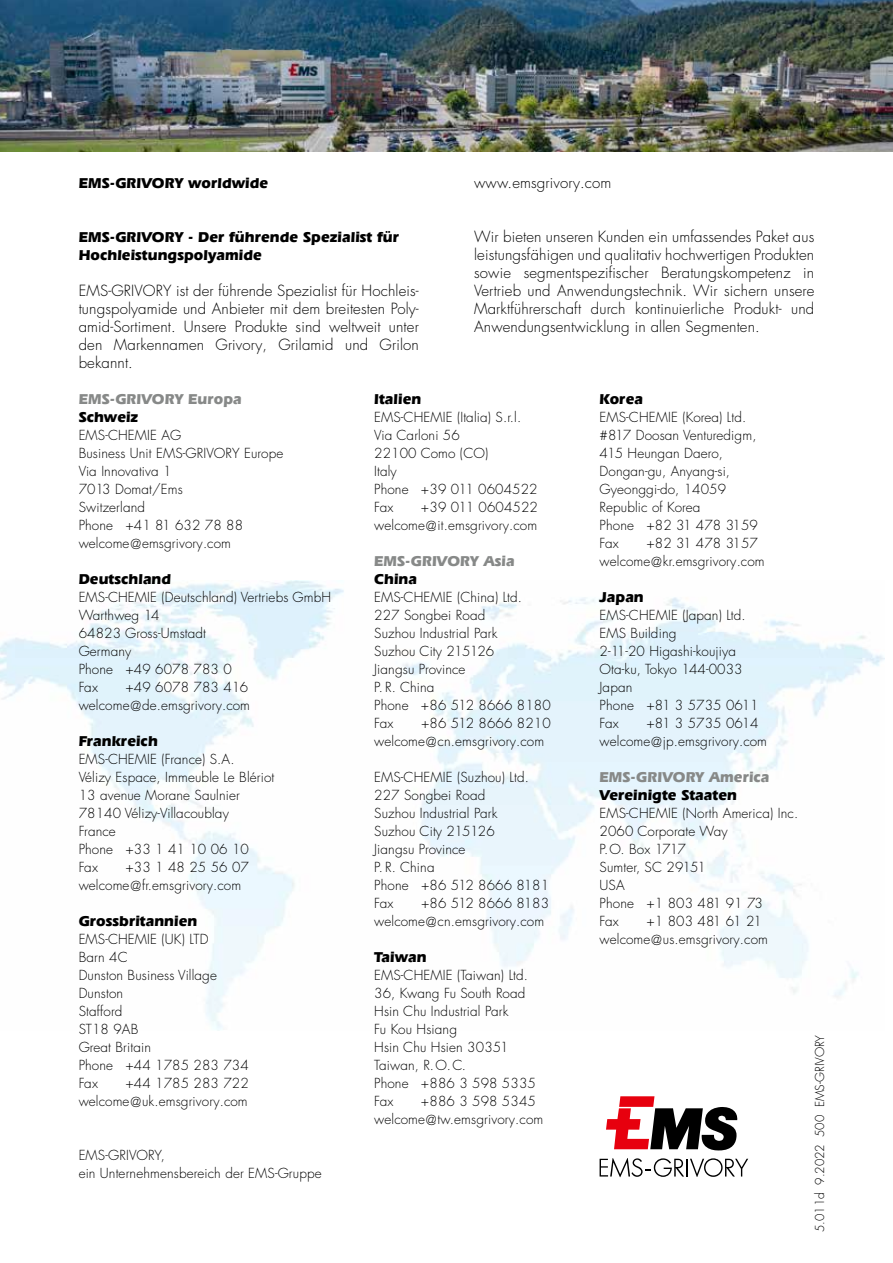
<style>
.page{position:relative;width:893px;height:1263px;background:#fff}
.page>*{position:absolute;margin:0;border:0;box-sizing:border-box;transform-origin:0 0}
.t1{font:300 15px/18px "Futura LT Pro";letter-spacing:.01em;color:#000;text-align:justify}
.t2{font:700 15px/18px "Eras IT Cby BT";letter-spacing:.005em;color:#000}
.t3{font:700 15px "Eras IT Cby BT";letter-spacing:.005em;color:#878988}
.t4{font:300 13.5px/18px "Futura LT Pro";letter-spacing:.01em;color:#000}
.t5{font:300 12px "Futura LT Pro";letter-spacing:-.005em;color:#000}
</style>
<div class="page">
<svg style="left:600px;top:1158px;width:148px;height:19px"></svg>
<svg style="left:606px;top:1096px;width:132px;height:55px"></svg>
<img style="left:0;top:0;width:893px;height:152px">
<p class="t2" style="left:79px;top:174px;width:191px">EMS-GRIVORY worldwide</p>
<p class="t2" style="left:79px;top:228px;width:322px">EMS-GRIVORY - Der führende Spezialist für<br>Hochleistungspolyamide</p>
<p class="t1" style="left:79px;top:281px;width:342px">EMS-GRIVORY ist der führende Spezialist für Hochleis&shy;tungspolyamide und Anbieter mit dem breitesten Poly&shy;amid-Sortiment. Unsere Produkte sind weltweit unter den Markennamen Grivory, Grilamid und Grilon bekannt.</p>
<p class="t1" style="left:474px;top:173px;width:139px">www.emsgrivory.com</p>
<p class="t1" style="left:474px;top:227px;width:342px">Wir bieten unseren Kunden ein umfassendes Paket aus leistungsfähigen und qualitativ hochwertigen Produkten sowie segmentspezifischer Beratungskompetenz in Vertrieb und Anwendungstechnik. Wir sichern unsere Marktführerschaft durch kontinuierliche Produkt- und Anwendungsentwicklung in allen Segmenten.</p>
<p class="t3" style="left:79px;top:389px;width:165px">EMS-GRIVORY Europa</p>
<p class="t2" style="left:79px;top:408px;width:61px">Schweiz</p>
<p class="t4" style="left:79px;top:426px;width:206px">EMS-CHEMIE AG<br>Business Unit EMS-GRIVORY Europe<br>Via Innovativa 1<br>7013 Domat/Ems<br>Switzerland<br>Phone +41 81 632 78 88 welcome@emsgrivory.com</p>
<p class="t2" style="left:79px;top:570px;width:94px">Deutschland</p>
<p class="t4" style="left:79px;top:588px;width:254px">EMS-CHEMIE (Deutschland) Vertriebs GmbH<br>Warthweg 14<br>64823 Gross-Umstadt<br>Germany<br>Phone +49 6078 783 0<br>Fax</p>
<p class="t4" style="left:79px;top:678px;width:173px;text-align:right">+49 6078 783 416 welcome@de.emsgrivory.com</p>
<p class="t2" style="left:79px;top:732px;width:81px">Frankreich</p>
<p class="t4" style="left:79px;top:750px;width:197px">EMS-CHEMIE (France) S.A.<br>Vélizy Espace, Immeuble Le Blériot<br>13 avenue Morane Saulnier<br>78140 Vélizy-Villacoublay<br>France<br>Phone +33 1 41 10 06 10<br>Fax</p>
<p class="t4" style="left:79px;top:858px;width:172px;text-indent:47px">+33 1 48 25 56 07 welcome@fr.emsgrivory.com</p>
<p class="t2" style="left:79px;top:912px;width:120px">Grossbritannien</p>
<p class="t4" style="left:79px;top:930px;width:172px">EMS-CHEMIE (UK) LTD<br>Barn 4C<br>Dunston Business Village<br>Dunston<br>Stafford<br>ST18 9AB<br>Great Britain<br>Phone +44 1785 283 734<br>Fax</p>
<p class="t4" style="left:79px;top:1074px;width:172px;text-align:right">+44 1785 283 722 welcome@uk.emsgrivory.com</p>
<p class="t4" style="left:79px;top:1146px;width:244px">EMS-GRIVORY,<br>ein Unternehmensbereich der EMS-Gruppe</p>
<p class="t2" style="left:374px;top:390px;width:49px">Italien</p>
<p class="t4" style="left:374px;top:408px;width:165px">EMS-CHEMIE (Italia) S.r.l.<br>Via Carloni 56<br>22100 Como (CO)<br>Italy<br>Phone +39 011 0604522<br>Fax</p>
<p class="t4" style="left:374px;top:498px;width:165px;text-align:right">+39 011 0604522 welcome@it.emsgrivory.com</p>
<p class="t3" style="left:374px;top:551px;width:142px">EMS-GRIVORY Asia</p>
<p class="t2" style="left:374px;top:570px;width:44px">China</p>
<p class="t4" style="left:374px;top:588px;width:178px">EMS-CHEMIE (China) Ltd.<br>227 Songbei Road<br>Suzhou Industrial Park<br>Suzhou City 215126<br>Jiangsu Province<br>P. R. China<br>Phone +86 512 8666 8180<br>Fax</p>
<p class="t4" style="left:374px;top:714px;width:178px;text-indent:47px">+86 512 8666 8210 welcome@cn.emsgrivory.com</p>
<p class="t4" style="left:374px;top:768px;width:176px">EMS-CHEMIE (Suzhou) Ltd.<br>227 Songbei Road<br>Suzhou Industrial Park<br>Suzhou City 215126<br>Jiangsu Province<br>P. R. China<br>Phone +86 512 8666 8181<br>Fax</p>
<p class="t4" style="left:374px;top:894px;width:176px;text-indent:47px">+86 512 8666 8183 welcome@cn.emsgrivory.com</p>
<p class="t2" style="left:374px;top:948px;width:54px">Taiwan</p>
<p class="t4" style="left:374px;top:966px;width:163px">EMS-CHEMIE (Taiwan) Ltd.<br>36, Kwang Fu South Road<br>Hsin Chu Industrial Park<br>Fu Kou Hsiang<br>Hsin Chu Hsien 30351<br>Taiwan, R.O.C.<br>Phone +886 3 598 5335<br>Fax</p>
<p class="t4" style="left:374px;top:1092px;width:171px;text-indent:47px">+886 3 598 5345 welcome@tw.emsgrivory.com</p>
<p class="t2" style="left:600px;top:390px;width:45px">Korea</p>
<p class="t4" style="left:600px;top:408px;width:160px">EMS-CHEMIE (Korea) Ltd. #817 Doosan Venturedigm,<br>415 Heungan Daero,<br>Dongan-gu, Anyang-si,<br>Gyeonggi-do, 14059<br>Republic of Korea<br>Phone +82 31 478 3159<br>Fax</p>
<p class="t4" style="left:600px;top:534px;width:167px;text-indent:47px">+82 31 478 3157 welcome@kr.emsgrivory.com</p>
<p class="t2" style="left:600px;top:588px;width:46px">Japan</p>
<p class="t4" style="left:600px;top:606px;width:160px">EMS-CHEMIE (Japan) Ltd.<br>EMS Building<br>2-11-20 Higashi-koujiya<br>Ota-ku, Tokyo 144-0033<br>Japan<br>Phone +81 3 5735 0611<br>Fax</p>
<p class="t4" style="left:600px;top:714px;width:169px;text-indent:47px">+81 3 5735 0614 welcome@jp.emsgrivory.com</p>
<p class="t3" style="left:600px;top:767px;width:171px">EMS-GRIVORY America</p>
<p class="t2" style="left:600px;top:786px;width:139px">Vereinigte Staaten</p>
<p class="t4" style="left:600px;top:804px;width:200px">EMS-CHEMIE (North America) Inc.<br>2060 Corporate Way<br>P.O. Box 1717<br>Sumter, SC 29151<br>USA<br>Phone +1 803 481 91 73<br>Fax</p>
<p class="t4" style="left:600px;top:912px;width:170px;text-indent:47px">+1 803 481 61 21 welcome@us.emsgrivory.com</p>
<p class="t5" style="left:812px;top:1232px;width:198px;rotate:-90deg">5.011d 9.2022 500 EMS-GRIVORY</p>
</div>
